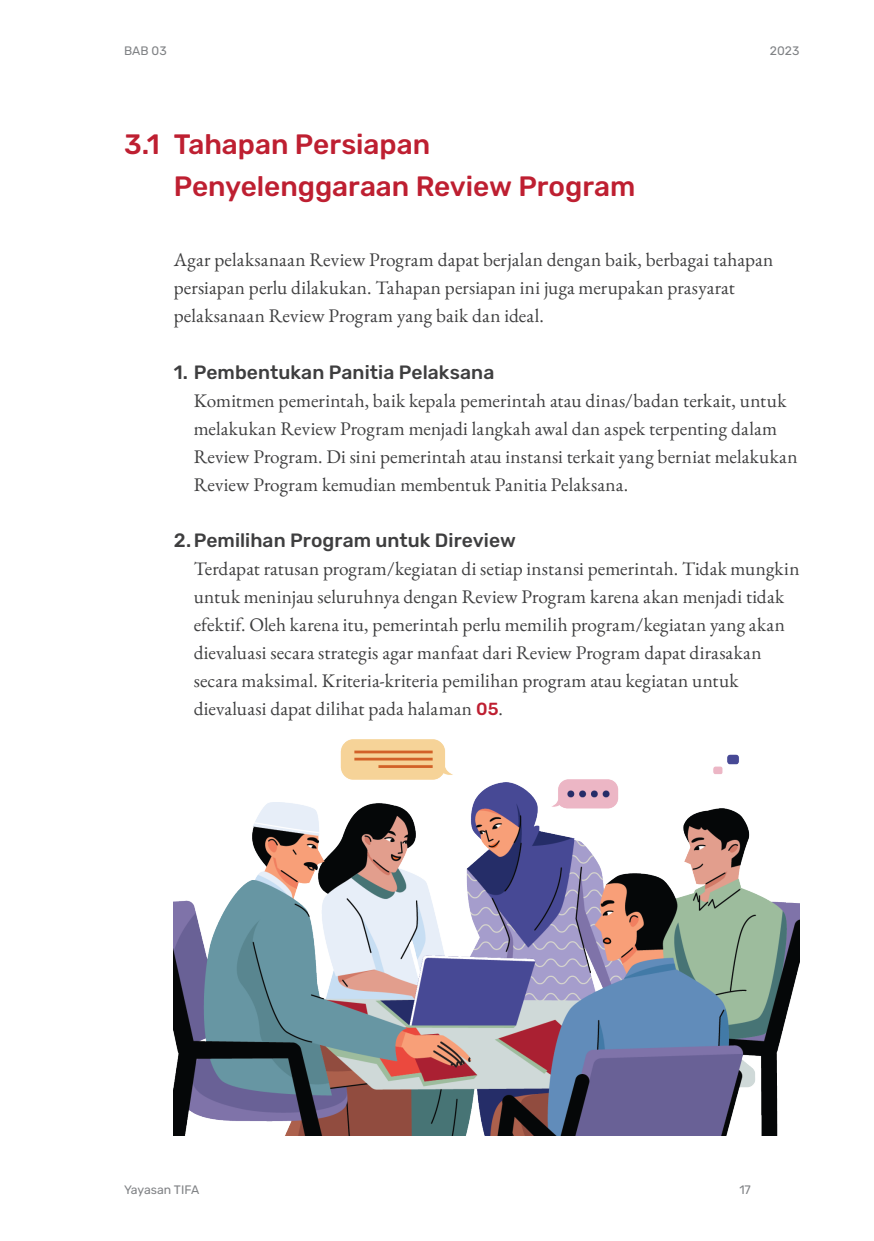
<style>
.page{position:relative;width:874px;height:1241px;background:#fff}
.page>*{position:absolute;margin:0;border:0;box-sizing:border-box;transform-origin:0 0}
.JUDUL{font:500 28px/42px "Rubik";color:#be1f31}
.Body_Teks{font:19.25px/28px "EB Garamond";letter-spacing:.005em;color:#3e3e3f}
.t1{font:12.25px "Rubik";color:#808285}
.s1{font-family:"Rubik";font-weight:500}
.s2{font-family:"Rubik";font-weight:500;font-size:17.5px;color:#be1f31}
</style>
<div class="page">
<img style="left:174px;top:739px;width:625px;height:396px">
<p class="t1" style="left:124px;top:42px;width:44px">BAB 03</p>
<p class="t1" style="left:769px;top:42px;width:31px">2023</p>
<p class="JUDUL" style="left:124px;top:125px;width:37px">3.1</p>
<p class="JUDUL" style="left:174px;top:125px;width:463px">Tahapan Persiapan<br>Penyelenggaraan Review Program</p>
<p class="Body_Teks" style="left:174px;top:246px;width:601px">Agar pelaksanaan Review Program dapat berjalan dengan baik, berbagai tahapan persiapan perlu dilakukan. Tahapan persiapan ini juga merupakan prasyarat pelaksanaan Review Program yang baik dan ideal.</p>
<p class="Body_Teks" style="left:193px;top:358px;width:605px;text-indent:-20px"><span class="s1">1. Pembentukan Panitia Pelaksana<br></span>Komitmen pemerintah, baik kepala pemerintah atau dinas/badan terkait, untuk melakukan Review Program menjadi langkah awal dan aspek terpenting dalam Review Program. Di sini pemerintah atau instansi terkait yang berniat melakukan Review Program kemudian membentuk Panitia Pelaksana.</p>
<p class="Body_Teks" style="left:193px;top:526px;width:607px;text-indent:-20px"><span class="s1">2.Pemilihan Program untuk Direview<br></span>Terdapat ratusan program/kegiatan di setiap instansi pemerintah. Tidak mungkin untuk meninjau seluruhnya dengan Review Program karena akan menjadi tidak efektif. Oleh karena itu, pemerintah perlu memilih program/kegiatan yang akan dievaluasi secara strategis agar manfaat dari Review Program dapat dirasakan secara maksimal. Kriteria-kriteria pemilihan program atau kegiatan untuk dievaluasi dapat dilihat pada halaman <span class="s2">05</span>.</p>
<p class="t1" style="left:124px;top:1180px;width:77px">Yayasan TIFA</p>
<p class="t1" style="left:739px;top:1180px;width:13px">17</p>
</div>
